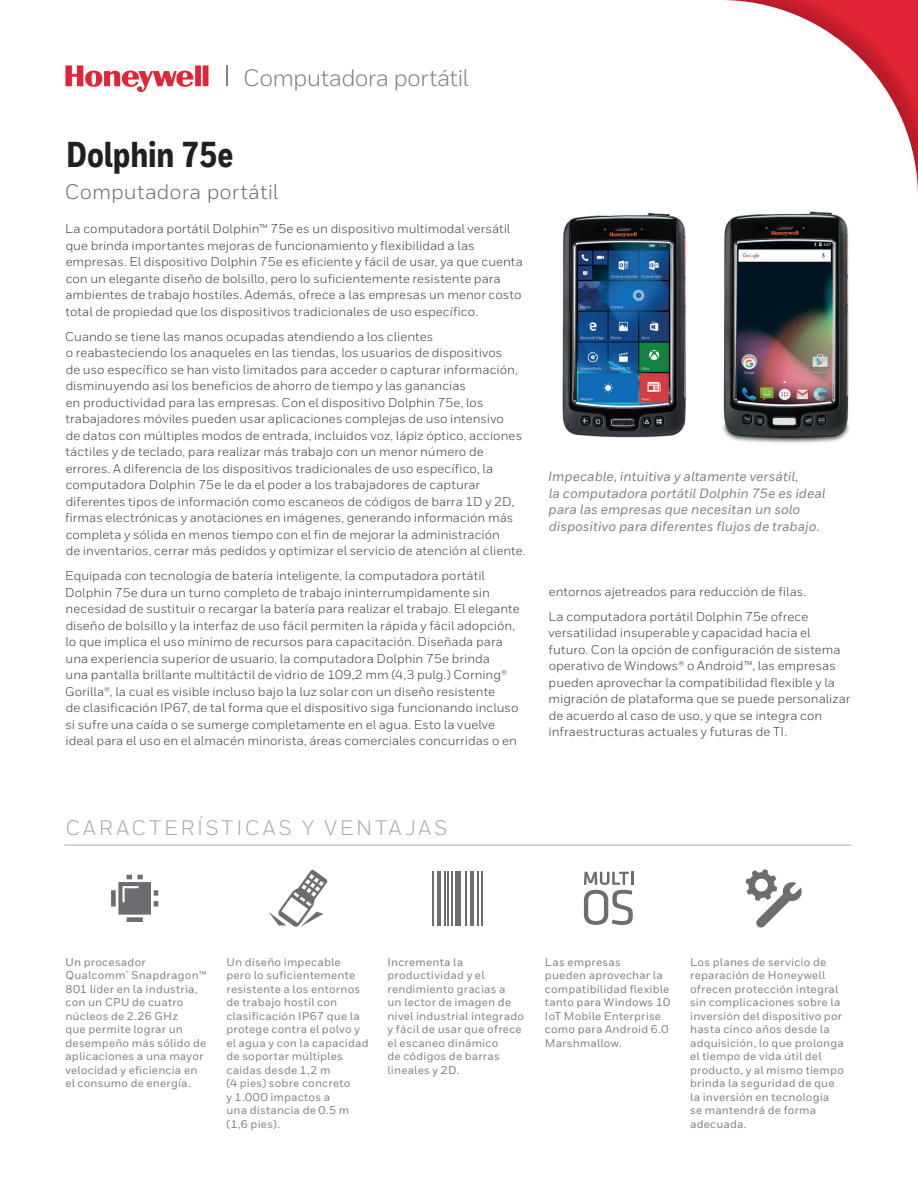
<style>
.page{position:relative;width:918px;height:1188px;background:#fff}
.page>*{position:absolute;margin:0;border:0;box-sizing:border-box;transform-origin:0 0}
.t1{font:800 36px "Honeywell Cond";letter-spacing:-.005em;color:#231f20}
.t2{font:23.7px "Honeywell Sans";letter-spacing:-.035em;color:#808285}
.t3{font:21px "Honeywell Sans";letter-spacing:.14em;color:#a8a9ad}
.t4{font:21px "Honeywell Sans";color:#6c6d70}
.t5{font:italic 500 13.5px/16.5px "Honeywell Sans";color:#808285}
.t6{font:12.75px/16.5px "Honeywell Sans";color:#3e3e3f}
.t7{font:500 11.25px/13.5px "Honeywell Sans";letter-spacing:.015em;color:#808285}
</style>
<div class="page">
<img style="left:725px;top:0;width:193px;height:35px">
<img style="left:832px;top:35px;width:86px;height:51px">
<img style="left:883px;top:85px;width:35px;height:108px">
<svg style="left:65px;top:65px;width:143px;height:27px"></svg>
<hr style="left:226px;top:65px;width:2px;height:21px;background:#808285">
<img style="left:722px;top:211px;width:128px;height:232px">
<img style="left:562px;top:212px;width:124px;height:226px">
<hr style="left:64px;top:845px;width:787px;height:1px;background:#a8a9ad">
<svg style="left:111px;top:875px;width:47px;height:47px"></svg>
<svg style="left:269px;top:870px;width:59px;height:57px"></svg>
<hr style="left:432px;top:871px;width:2px;height:55px;background:#6c6d70">
<hr style="left:437px;top:871px;width:4px;height:55px;background:#6c6d70">
<hr style="left:444px;top:871px;width:2px;height:55px;background:#6c6d70">
<hr style="left:447px;top:871px;width:2px;height:55px;background:#6c6d70">
<hr style="left:465px;top:871px;width:2px;height:55px;background:#6c6d70">
<hr style="left:470px;top:871px;width:4px;height:55px;background:#6c6d70">
<hr style="left:477px;top:871px;width:2px;height:55px;background:#6c6d70">
<hr style="left:481px;top:871px;width:2px;height:55px;background:#6c6d70">
<hr style="left:451px;top:871px;width:2px;height:55px;background:#6c6d70">
<div style="left:455px;top:871px;width:6px;height:55px;background:#6c6d70"></div>
<svg style="left:584px;top:872px;width:49px;height:53px"></svg>
<svg style="left:746px;top:869px;width:56px;height:59px"></svg>
<h2 class="t2" style="left:243px;top:69px;width:227px">Computadora portátil</h2>
<h1 class="t1" style="left:66px;top:142px;width:169px">Dolphin 75e</h1>
<h3 class="t4" style="left:65px;top:184px;width:215px">Computadora portátil</h3>
<p class="t6" style="left:65px;top:222px;width:459px">La computadora portátil Dolphin™ 75e es un dispositivo multimodal versátil que brinda importantes mejoras de funcionamiento y flexibilidad a las empresas. El dispositivo Dolphin 75e es eficiente y fácil de usar, ya que cuenta con un elegante diseño de bolsillo, pero lo suficientemente resistente para ambientes de trabajo hostiles. Además, ofrece a las empresas un menor costo total de propiedad que los dispositivos tradicionales de uso específico.</p>
<p class="t6" style="left:65px;top:329px;width:462px">Cuando se tiene las manos ocupadas atendiendo a los clientes<br>o reabasteciendo los anaqueles en las tiendas, los usuarios de dispositivos<br>de uso específico se han visto limitados para acceder o capturar información, disminuyendo así los beneficios de ahorro de tiempo y las ganancias<br>en productividad para las empresas. Con el dispositivo Dolphin 75e, los trabajadores móviles pueden usar aplicaciones complejas de uso intensivo<br>de datos con múltiples modos de entrada, incluidos voz, lápiz óptico, acciones táctiles y de teclado, para realizar más trabajo con un menor número de errores. A diferencia de los dispositivos tradicionales de uso específico, la computadora Dolphin 75e le da el poder a los trabajadores de capturar diferentes tipos de información como escaneos de códigos de barra 1D y 2D, firmas electrónicas y anotaciones en imágenes, generando información más completa y sólida en menos tiempo con el fin de mejorar la administración<br>de inventarios, cerrar más pedidos y optimizar el servicio de atención al cliente.</p>
<p class="t6" style="left:65px;top:569px;width:456px">Equipada con tecnología de batería inteligente, la computadora portátil Dolphin 75e dura un turno completo de trabajo ininterrumpidamente sin necesidad de sustituir o recargar la batería para realizar el trabajo. El elegante diseño de bolsillo y la interfaz de uso fácil permiten la rápida y fácil adopción, lo que implica el uso mínimo de recursos para capacitación. Diseñada para una experiencia superior de usuario, la computadora Dolphin 75e brinda<br>una pantalla brillante multitáctil de vidrio de 109,2 mm (4,3 pulg.) Corning® Gorilla®, la cual es visible incluso bajo la luz solar con un diseño resistente<br>de clasificación IP67, de tal forma que el dispositivo siga funcionando incluso si sufre una caída o se sumerge completamente en el agua. Esto la vuelve ideal para el uso en el almacén minorista, áreas comerciales concurridas o en</p>
<p class="t5" style="left:548px;top:470px;width:279px">Impecable, intuitiva y altamente versátil,<br>la computadora portátil Dolphin 75e es ideal para las empresas que necesitan un solo dispositivo para diferentes flujos de trabajo.</p>
<p class="t6" style="left:548px;top:580px;width:261px;line-height:25px">entornos ajetreados para reducción de filas.<br>La computadora portátil Dolphin 75e ofrece</p>
<p class="t6" style="left:549px;top:626px;width:303px">versatilidad insuperable y capacidad hacia el futuro. Con la opción de configuración de sistema operativo de Windows® o Android™, las empresas pueden aprovechar la compatibilidad flexible y la migración de plataforma que se puede personalizar de acuerdo al caso de uso, y que se integra con infraestructuras actuales y futuras de TI.</p>
<h3 class="t3" style="left:65px;top:820px;width:383px">CARACTERÍSTICAS Y VENTAJAS</h3>
<p class="t7" style="left:65px;top:956px;width:142px">Un procesador<br>Qualcomm<sup>®</sup> Snapdragon™<br>801 líder en la industria, con un CPU de cuatro núcleos de 2.26 GHz<br>que permite lograr un desempeño más sólido de aplicaciones a una mayor velocidad y eficiencia en el consumo de energía.</p>
<p class="t7" style="left:226px;top:956px;width:144px">Un diseño impecable<br>pero lo suficientemente resistente a los entornos de trabajo hostil con clasificación IP67 que la protege contra el polvo y el agua y con la capacidad de soportar múltiples caídas desde 1,2 m<br>(4 pies) sobre concreto<br>y 1.000 impactos a<br>una distancia de 0.5 m (1,6 pies).</p>
<p class="t7" style="left:387px;top:956px;width:138px">Incrementa la productividad y el rendimiento gracias a<br>un lector de imagen de nivel industrial integrado y fácil de usar que ofrece el escaneo dinámico<br>de códigos de barras lineales y 2D.</p>
<p class="t7" style="left:545px;top:956px;width:127px">Las empresas<br>pueden aprovechar la compatibilidad flexible tanto para Windows 10<br>IoT Mobile Enterprise como para Android 6.0<br>Marshmallow.</p>
<p class="t7" style="left:690px;top:956px;width:155px">Los planes de servicio de reparación de Honeywell ofrecen protección integral sin complicaciones sobre la inversión del dispositivo por hasta cinco años desde la adquisición, lo que prolonga el tiempo de vida útil del producto, y al mismo tiempo brinda la seguridad de que la inversión en tecnología se mantendrá de forma adecuada.</p>
</div>
